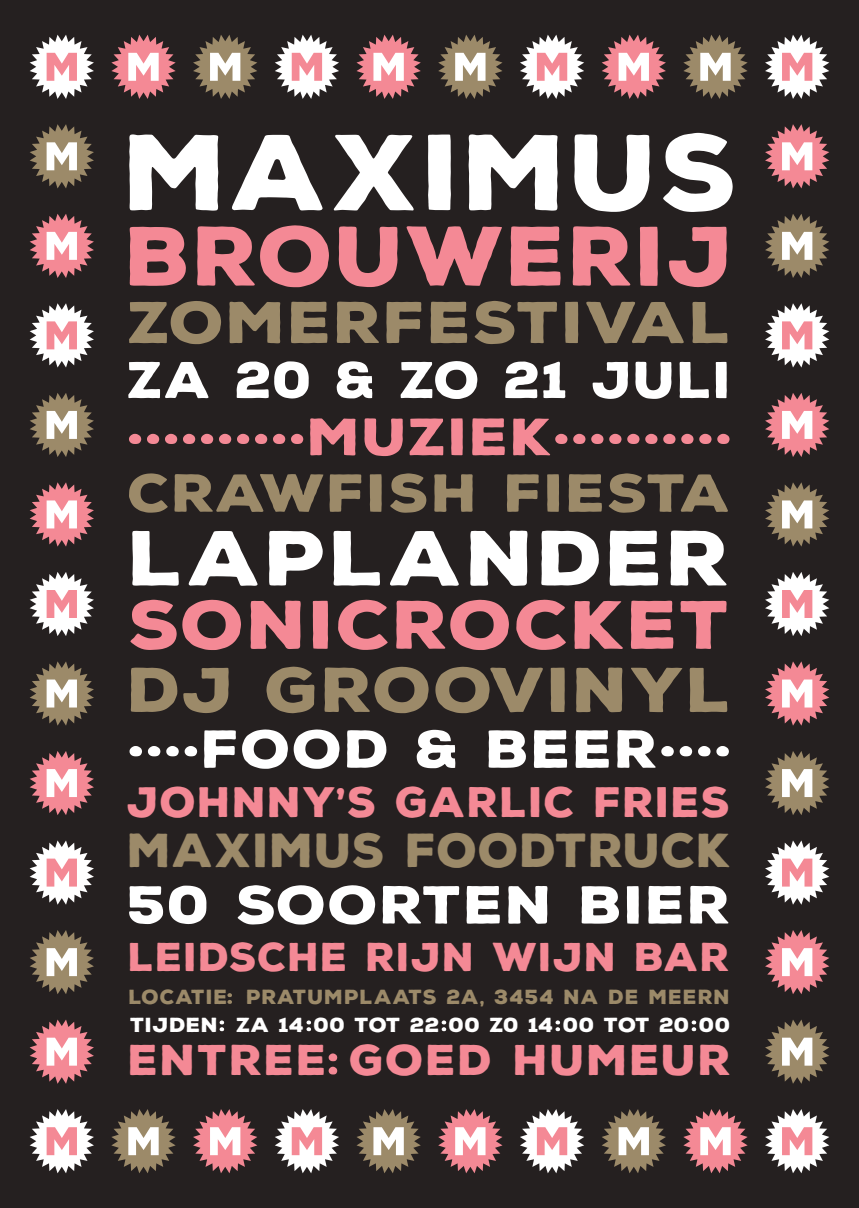
<style>
.page{position:relative;width:859px;height:1208px;background:#252020}
.page>*{position:absolute;margin:0;border:0;box-sizing:border-box;transform-origin:0 0}
.t1{font:900 104.2px "Nexa Rust Sans";letter-spacing:.025em;color:#fff;scale:1.05 1}
.t2{font:900 81.5px "Nexa Rust Sans";letter-spacing:.025em;color:#f48995;scale:1.05 1}
.t3{font:900 75.6px "Nexa Rust Sans";letter-spacing:.03em;color:#fff;scale:1.1 1}
.t4{font:900 66.2px "Nexa Rust Sans";letter-spacing:.03em;color:#f48995;scale:1.1 1}
.t5{font:900 61.1px "Nexa Rust Sans";letter-spacing:.03em;color:#9c8a69;scale:1.1 1}
.t6{font:900 56.9px "Nexa Rust Sans";letter-spacing:.03em;color:#9c8a69;scale:1.1 1}
.t7{font:900 51.7px "Nexa Rust Sans";letter-spacing:.03em;color:#fff;scale:1.1 1}
.t8{font:900 51.7px "Nexa Rust Sans";letter-spacing:.03em;color:#9c8a69;scale:1.1 1}
.t9{font:900 50.7px "Nexa Rust Sans";letter-spacing:.03em;color:#f48995;scale:1.1 1}
.t10{font:900 49.9px "Nexa Rust Sans";letter-spacing:.025em;color:#fff;scale:1.05 1}
.t11{font:900 46.3px "Nexa Rust Sans";letter-spacing:.02em;color:#9c8a69}
.t12{font:900 41.7px "Nexa Rust Sans";letter-spacing:.04em;color:#f48995;scale:1.04 1}
.t13{font:900 41.3px "Nexa Rust Sans";letter-spacing:.03em;color:#f48995}
.t14{font:900 38.9px "Nexa Rust Sans";letter-spacing:.03em;color:#f48995}
.t15{font:900 19.8px "Nexa Rust Sans";letter-spacing:.045em;color:#9c8a69}
.t16{font:900 19.8px "Nexa Rust Sans";letter-spacing:.025em;color:#fff;scale:1.05 1}
</style>
<div class="page">
<svg style="left:765px;top:124px;width:64px;height:64px"></svg>
<svg style="left:765px;top:214px;width:64px;height:64px"></svg>
<svg style="left:765px;top:303px;width:64px;height:64px"></svg>
<svg style="left:765px;top:393px;width:64px;height:64px"></svg>
<svg style="left:765px;top:482px;width:64px;height:64px"></svg>
<svg style="left:765px;top:572px;width:64px;height:64px"></svg>
<svg style="left:765px;top:661px;width:64px;height:64px"></svg>
<svg style="left:765px;top:751px;width:64px;height:64px"></svg>
<svg style="left:765px;top:840px;width:64px;height:64px"></svg>
<svg style="left:765px;top:930px;width:64px;height:64px"></svg>
<svg style="left:765px;top:1019px;width:64px;height:64px"></svg>
<svg style="left:30px;top:214px;width:64px;height:64px"></svg>
<svg style="left:30px;top:124px;width:64px;height:64px"></svg>
<svg style="left:30px;top:303px;width:64px;height:64px"></svg>
<svg style="left:30px;top:482px;width:64px;height:64px"></svg>
<svg style="left:30px;top:393px;width:64px;height:64px"></svg>
<svg style="left:30px;top:572px;width:64px;height:64px"></svg>
<svg style="left:30px;top:751px;width:64px;height:64px"></svg>
<svg style="left:30px;top:661px;width:64px;height:64px"></svg>
<svg style="left:30px;top:840px;width:64px;height:64px"></svg>
<svg style="left:30px;top:1019px;width:64px;height:64px"></svg>
<svg style="left:30px;top:930px;width:64px;height:64px"></svg>
<svg style="left:765px;top:1109px;width:64px;height:64px"></svg>
<svg style="left:765px;top:35px;width:64px;height:64px"></svg>
<svg style="left:30px;top:1109px;width:64px;height:64px"></svg>
<svg style="left:30px;top:35px;width:64px;height:64px"></svg>
<svg style="left:111px;top:35px;width:65px;height:64px"></svg>
<svg style="left:193px;top:35px;width:64px;height:64px"></svg>
<svg style="left:275px;top:35px;width:64px;height:64px"></svg>
<svg style="left:356px;top:35px;width:65px;height:64px"></svg>
<svg style="left:438px;top:35px;width:64px;height:64px"></svg>
<svg style="left:520px;top:35px;width:64px;height:64px"></svg>
<svg style="left:602px;top:35px;width:64px;height:64px"></svg>
<svg style="left:683px;top:35px;width:65px;height:64px"></svg>
<svg style="left:683px;top:1109px;width:65px;height:64px"></svg>
<svg style="left:520px;top:1109px;width:64px;height:64px"></svg>
<svg style="left:602px;top:1109px;width:64px;height:64px"></svg>
<svg style="left:438px;top:1109px;width:64px;height:64px"></svg>
<svg style="left:275px;top:1109px;width:64px;height:64px"></svg>
<svg style="left:356px;top:1109px;width:65px;height:64px"></svg>
<svg style="left:193px;top:1109px;width:64px;height:64px"></svg>
<svg style="left:111px;top:1109px;width:65px;height:64px"></svg>
<svg style="left:442px;top:1020px;width:4px;height:11px"></svg>
<svg style="left:220px;top:1020px;width:4px;height:11px"></svg>
<svg style="left:555px;top:1020px;width:5px;height:11px"></svg>
<svg style="left:692px;top:1020px;width:4px;height:11px"></svg>
<svg style="left:306px;top:1020px;width:5px;height:11px"></svg>
<svg style="left:227px;top:993px;width:5px;height:11px"></svg>
<svg style="left:329px;top:1053px;width:8px;height:21px"></svg>
<h1 class="t1" style="left:125px;top:102px;width:587px">MAXIMUS</h1>
<h2 class="t2" style="left:126px;top:201px;width:580px">BROUWERIJ</h2>
<h3 class="t6" style="left:128px;top:284px;width:550px">ZOMERFESTIVAL</h3>
<h3 class="t10" style="left:128px;top:346px;width:577px">ZA 20 &amp; ZO 21 JULI</h3>
<h3 class="t9" style="left:128px;top:402px;width:551px">··········MUZIEK··········</h3>
<h3 class="t8" style="left:128px;top:458px;width:550px">CRAWFISH FIESTA</h3>
<h3 class="t3" style="left:129px;top:507px;width:548px">LAPLANDER</h3>
<h3 class="t4" style="left:129px;top:580px;width:549px">SONICROCKET</h3>
<h3 class="t5" style="left:128px;top:648px;width:550px">DJ GROOVINYL</h3>
<h3 class="t7" style="left:128px;top:714px;width:550px">····FOOD &amp; BEER····</h3>
<h3 class="t13" style="left:128px;top:774px;width:605px">JOHNNY’S GARLIC FRIES</h3>
<h3 class="t11" style="left:128px;top:819px;width:605px">MAXIMUS FOODTRUCK</h3>
<h3 class="t7" style="left:128px;top:870px;width:550px">50 SOORTEN BIER</h3>
<h3 class="t14" style="left:129px;top:931px;width:603px">LEIDSCHE RIJN WIJN BAR</h3>
<p class="t15" style="left:129px;top:983px;width:603px">LOCATIE PRATUMPLAATS 2A, 3454 NA DE MEERN</p>
<h3 class="t12" style="left:128px;top:1032px;width:581px">ENTREE GOED HUMEUR</h3>
<p class="t16" style="left:130px;top:1011px;width:573px">TIJDEN ZA 14 00 TOT 22 00 Z0 14 00 TOT 20 00</p>
</div>
